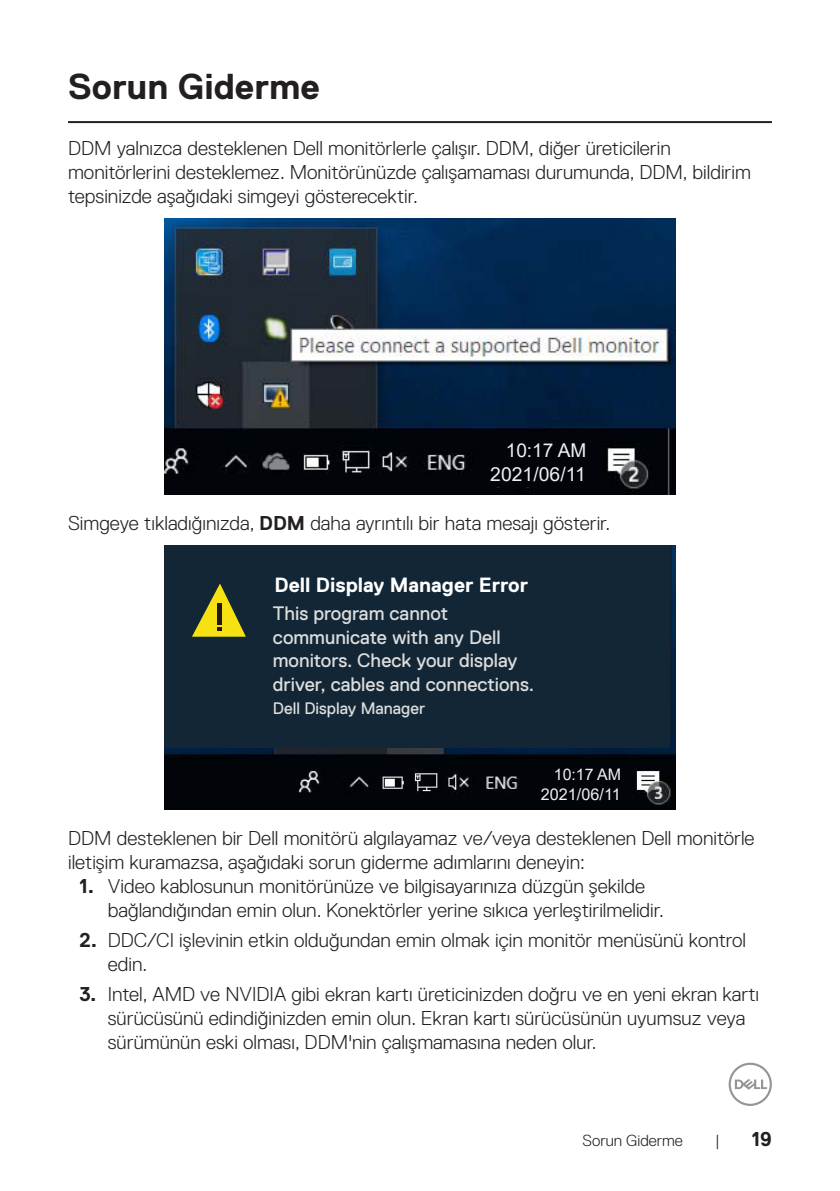
<style>
.page{position:relative;width:840px;height:1191px;background:#fff}
.page>*{position:absolute;margin:0;border:0;box-sizing:border-box;transform-origin:0 0}
.Head_1{font:700 36px "Dell Replica";color:#231f20}
.t1{font:700 20.6px "Dell Replica";color:#fff}
.Paragraph{font:300 20px/24px "Dell Replica";color:#231f20}
.t2{font:700 20px "Dell Replica";color:#231f20}
.t3{font:19.4px/23.4px "Dell Replica";color:#dcdddd}
.t4{font:19.4px "Arial";color:#f0f0f2}
.t5{font:19px "Arial";color:#f0f0f2}
.t6{font:16.6px "Dell Replica";color:#dcdddd}
.t7{font:16.2px "Arial";color:#f0f0f2}
.t8{font:300 16px "Dell Replica";color:#231f20}
.t9{font:16px "Arial";color:#f0f0f2}
.s1{font-weight:700}
</style>
<div class="page">
<svg style="left:728px;top:1062px;width:43px;height:44px"></svg>
<hr style="left:68px;top:121px;width:703px;height:2px;background:#231f20">
<img style="left:164px;top:218px;width:511px;height:276px">
<div style="left:475px;top:433px;width:104px;height:54px;background:#010409"></div>
<img style="left:164px;top:545px;width:511px;height:265px">
<div style="left:526px;top:759px;width:89px;height:47px;background:#010409"></div>
<div style="left:164px;top:545px;width:505px;height:203px;background:#132635"></div>
<svg style="left:192px;top:583px;width:54px;height:53px"></svg>
<p class="Head_1" style="left:68px;top:66px;width:253px">Sorun Giderme</p>
<p class="Paragraph" style="left:68px;top:136px;width:683px">DDM yalnızca desteklenen Dell monitörlerle çalışır. DDM, diğer üreticilerin monitörlerini desteklemez. Monitörünüzde çalışamaması durumunda, DDM, bildirim tepsinizde aşağıdaki simgeyi gösterecektir.</p>
<p class="t5" style="left:505px;top:437px;width:82px">10:17 AM</p>
<p class="t4" style="left:490px;top:460px;width:97px">2021/06/11</p>
<p class="Paragraph" style="left:68px;top:511px;width:543px">Simgeye tıkladığınızda, <span class="s1">DDM</span> daha ayrıntılı bir hata mesajı gösterir.</p>
<p class="t1" style="left:274px;top:573px;width:255px">Dell Display Manager Error</p>
<p class="t3" style="left:273px;top:602px;width:263px">This program cannot communicate with any Dell monitors. Check your display driver, cables and connections.</p>
<p class="t6" style="left:273px;top:699px;width:154px">Dell Display Manager</p>
<p class="t9" style="left:553px;top:763px;width:69px">10:17 AM</p>
<p class="t7" style="left:540px;top:783px;width:81px">2021/06/11</p>
<p class="Paragraph" style="left:68px;top:826px;width:687px">DDM desteklenen bir Dell monitörü algılayamaz ve/veya desteklenen Dell monitörle iletişim kuramazsa, aşağıdaki sorun giderme adımlarını deneyin:</p>
<p class="Paragraph" style="left:108px;top:874px;width:557px;text-indent:-28px"><span class="s1">1.</span> Video kablosunun monitörünüze ve bilgisayarınıza düzgün şekilde bağlandığından emin olun. Konektörler yerine sıkıca yerleştirilmelidir.</p>
<p class="Paragraph" style="left:108px;top:928px;width:639px;text-indent:-28px"><span class="s1">2.</span> DDC/CI işlevinin etkin olduğundan emin olmak için monitör menüsünü kontrol edin.</p>
<p class="Paragraph" style="left:108px;top:982px;width:652px;text-indent:-28px"><span class="s1">3.</span> Intel, AMD ve NVIDIA gibi ekran kartı üreticinizden doğru ve en yeni ekran kartı sürücüsünü edindiğinizden emin olun. Ekran kartı sürücüsünün uyumsuz veya sürümünün eski olması, DDM'nin çalışmamasına neden olur.</p>
<p class="t8" style="left:582px;top:1131px;width:102px">Sorun Giderme</p>
<p class="t8" style="left:714px;top:1131px;width:6px">|</p>
<p class="t2" style="left:751px;top:1127px;width:21px">19</p>
</div>
